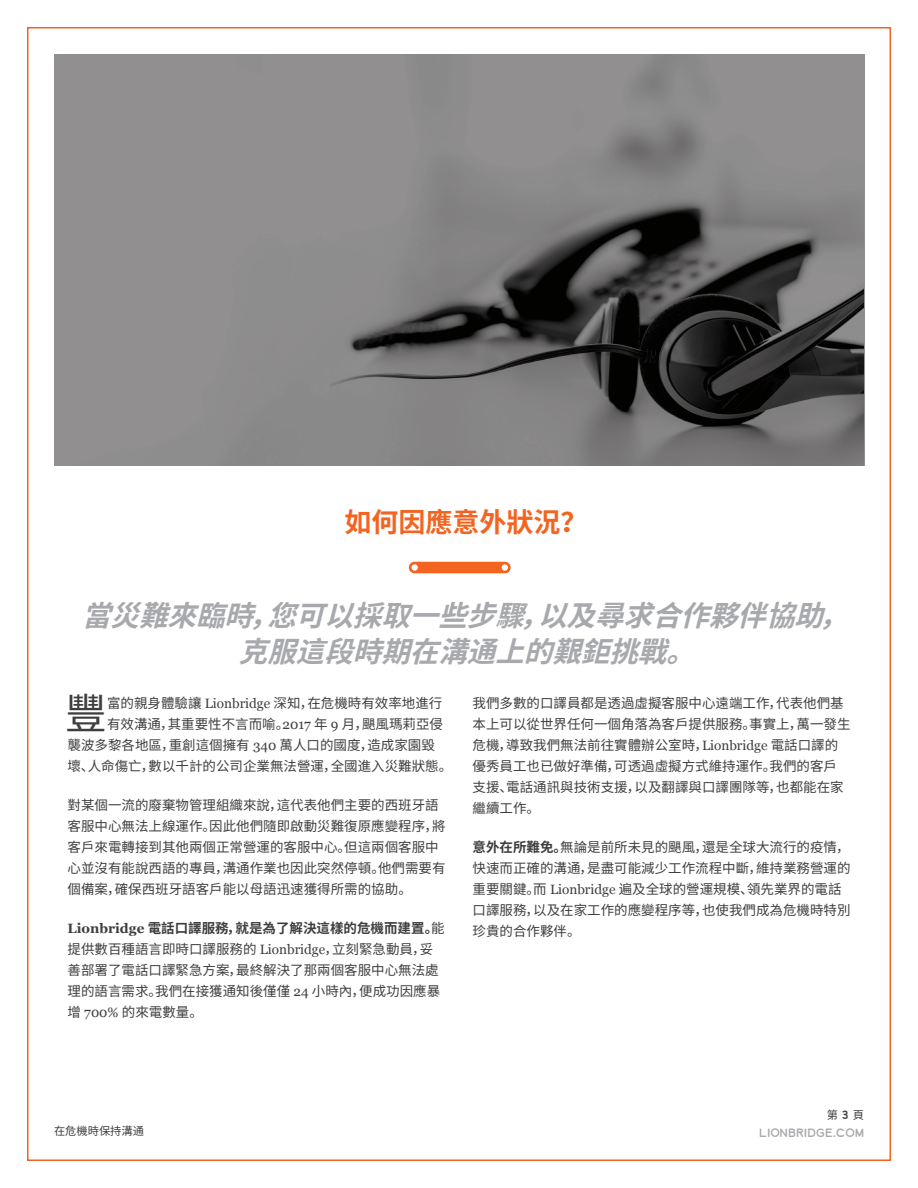
<style>
.page{position:relative;width:918px;height:1188px;background:#fff}
.page>*{position:absolute;margin:0;border:0;box-sizing:border-box;transform-origin:0 0}
.Lion_Body{font:42.15px "Noto Sans CJ Ksc";color:#3e3e3f}
.t1{font:italic 700 28.5px/36px "Noto Sans CJ Ksc";color:#a8a9ad;text-align:center}
.Lion_Main_Title{font:700 27px "Noto Sans CJ Ksc";color:#f36421}
.Lion_Body-2{font:13.5px/21px "Noto Sans CJ Ksc";color:#3e3e3f}
.t2{font:11.25px "Lionbridge Sans";color:#a8a9ad}
.t3{font:11.25px "Noto Sans CJ Ksc";color:#3e3e3f}
.s1{font-family:"Georgia"}
.s2{font-family:"Georgia";font-weight:700}
.s3{font-weight:700}
.s4{font-family:"Lionbridge Sans"}
</style>
<div class="page">
<svg style="left:409px;top:562px;width:102px;height:11px"></svg>
<svg style="left:54px;top:54px;width:811px;height:411px;background:#7a7979"></svg>
<p class="Lion_Main_Title" style="left:345px;top:507px;width:244px">如何因應意外狀況？</p>
<p class="t1" style="left:82px;top:598px;width:787px">當災難來臨時，您可以採取一些步驟，以及尋求合作夥伴協助，克服這段時期在溝通上的艱鉅挑戰。</p>
<p class="Lion_Body" style="left:65px;top:690px;width:44px">豐</p>
<p class="Lion_Body-2" style="left:107px;top:693px;width:337px">富的親身體驗讓 <span class="s1">Lionbridge</span> 深知，在危機時有效率地進行</p>
<p class="Lion_Body-2" style="left:107px;top:714px;width:338px">有效溝通，其重要性不言而喻。<span class="s1">2017</span> 年 <span class="s1">9</span> 月，颶風瑪莉亞侵</p>
<p class="Lion_Body-2" style="left:68px;top:735px;width:369px">襲波多黎各地區，重創這個擁有 <span class="s1">340</span> 萬人口的國度，造成家園毀</p>
<p class="Lion_Body-2" style="left:68px;top:756px;width:386px">壞、人命傷亡，數以千計的公司企業無法營運，全國進入災難狀態。</p>
<p class="Lion_Body-2" style="left:68px;top:795px;width:379px">對某個一流的廢棄物管理組織來說，這代表他們主要的西班牙語客服中心無法上線運作。因此他們隨即啟動災難復原應變程序，將客戶來電轉接到其他兩個正常營運的客服中心。但這兩個客服中心並沒有能說西語的專員，溝通作業也因此突然停頓。他們需要有個備案，確保西班牙語客戶能以母語迅速獲得所需的協助。</p>
<p class="Lion_Body-2" style="left:68px;top:918px;width:379px"><span class="s2">Lionbridge</span> <span class="s3">電話口譯服務，就是為了解決這樣的危機而建置。</span>能提供數百種語言即時口譯服務的 <span class="s1">Lionbridge</span>，立刻緊急動員，妥善部署了電話口譯緊急方案，最終解決了那兩個客服中心無法處理的語言需求。我們在接獲通知後僅僅 <span class="s1">24</span> 小時內，便成功因應暴增 <span class="s1">700%</span> 的來電數量。</p>
<p class="Lion_Body-2" style="left:472px;top:693px;width:379px">我們多數的口譯員都是透過虛擬客服中心遠端工作，代表他們基本上可以從世界任何一個角落為客戶提供服務。事實上，萬一發生危機，導致我們無法前往實體辦公室時，<span class="s1">Lionbridge</span> 電話口譯的優秀員工也已做好準備，可透過虛擬方式維持運作。我們的客戶支援、電話通訊與技術支援，以及翻譯與口譯團隊等，也都能在家繼續工作。</p>
<p class="Lion_Body-2" style="left:472px;top:837px;width:379px"><span class="s3">意外在所難免。</span>無論是前所未見的颶風，還是全球大流行的疫情，快速而正確的溝通，是盡可能減少工作流程中斷，維持業務營運的重要關鍵。而 <span class="s1">Lionbridge</span> 遍及全球的營運規模、領先業界的電話口譯服務，以及在家工作的應變程序等，也使我們成為危機時特別珍貴的合作夥伴。</p>
<p class="t3" style="left:54px;top:1124px;width:91px">在危機時保持溝通</p>
<p class="t3" style="left:827px;top:1108px;width:39px">第 <span class="s4">3</span> 頁</p>
<p class="t2" style="left:759px;top:1125px;width:106px">LIONBRIDGE.COM</p>
</div>
